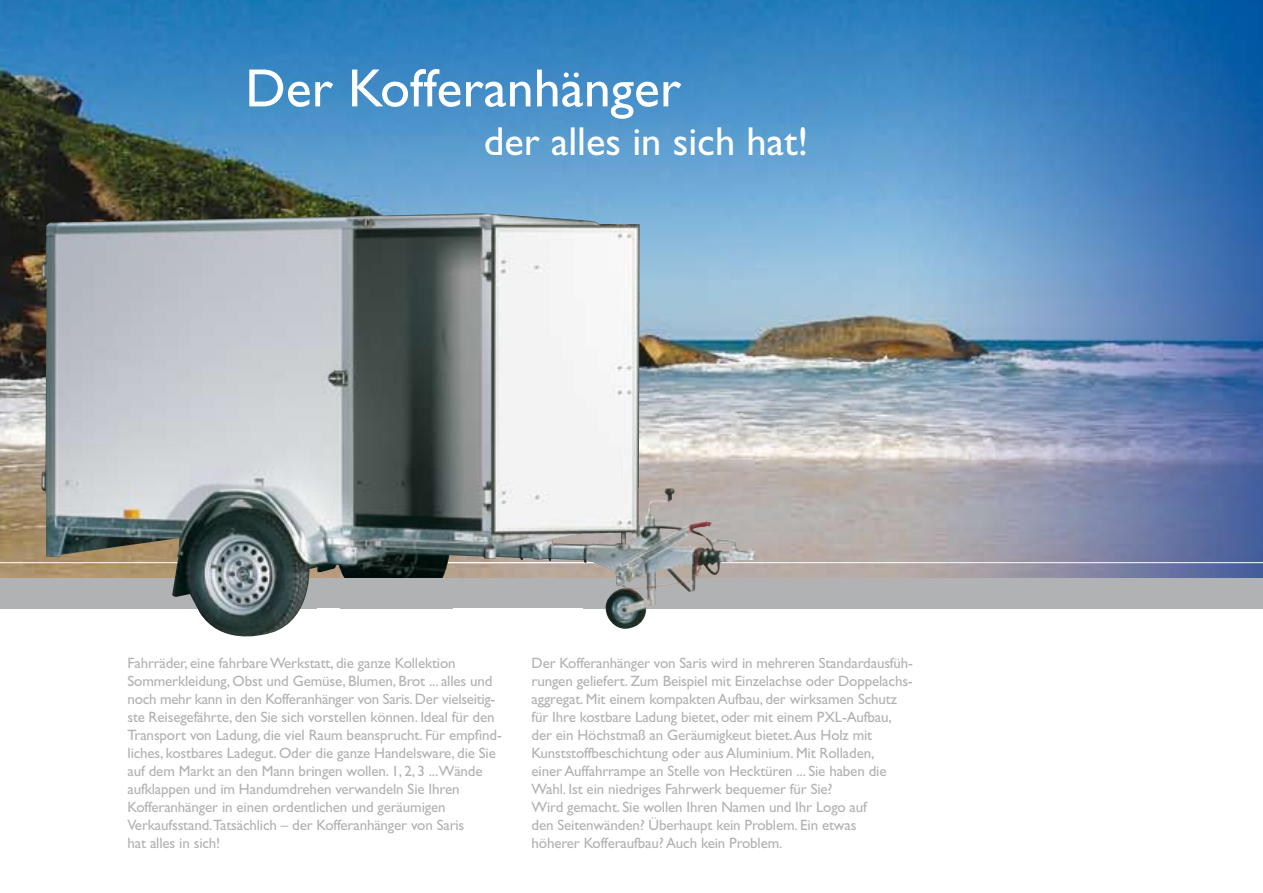
<style>
.page{position:relative;width:1263px;height:893px;background:#fff}
.page>*{position:absolute;margin:0;border:0;box-sizing:border-box;transform-origin:0 0}
.t1{font:54px "Gill Sans";color:#fff}
.t2{font:40.5px "Gill Sans";color:#fff}
.t3{font:15px/18px "Gill Sans";letter-spacing:-.01em;color:#b1b2b4}
</style>
<div class="page">
<img style="left:0;top:0;width:1263px;height:578px">
<div style="left:0;top:578px;width:1263px;height:30px;background:#b1b2b4"></div>
<hr style="left:0;top:562px;width:1263px;height:1px;background:#fff">
<img style="left:41px;top:213px;width:715px;height:424px">
<div style="left:340px;top:578px;width:112px;height:30px;background:#b1b2b4"></div>
<h1 class="t1" style="left:245px;top:57px;width:437px">Der Kofferanhänger</h1>
<h2 class="t2" style="left:484px;top:118px;width:326px">der alles in sich hat!</h2>
<p class="t3" style="left:128px;top:654px;width:376px">Fahrräder, eine fahrbare Werkstatt, die ganze Kollektion Sommerkleidung, Obst und Gemüse, Blumen, Brot ... alles und noch mehr kann in den Kofferanhänger von Saris. Der vielseitig&shy;ste Reisegefährte, den Sie sich vorstellen können. Ideal für den Transport von Ladung, die viel Raum beansprucht. Für empfind&shy;liches, kostbares Ladegut. Oder die ganze Handelsware, die Sie auf dem Markt an den Mann bringen wollen. 1, 2, 3 ...Wände aufklappen und im Handumdrehen verwandeln Sie Ihren Kofferanhänger in einen ordentlichen und geräumigen Verkaufsstand.Tatsächlich – der Kofferanhänger von Saris<br>hat alles in sich!</p>
<p class="t3" style="left:531px;top:654px;width:383px">Der Kofferanhänger von Saris wird in mehreren Standardausfüh&shy;rungen geliefert. Zum Beispiel mit Einzelachse oder Doppelachs&shy;aggregat. Mit einem kompakten Aufbau, der wirksamen Schutz für Ihre kostbare Ladung bietet, oder mit einem PXL-Aufbau, der ein Höchstmaß an Geräumigkeut bietet.Aus Holz mit Kunststoffbeschichtung oder aus Aluminium. Mit Rolladen,<br>einer Auffahrrampe an Stelle von Hecktüren ... Sie haben die Wahl. Ist ein niedriges Fahrwerk bequemer für Sie?<br>Wird gemacht. Sie wollen Ihren Namen und Ihr Logo auf<br>den Seitenwänden? Überhaupt kein Problem. Ein etwas<br>höherer Kofferaufbau? Auch kein Problem.</p>
</div>
